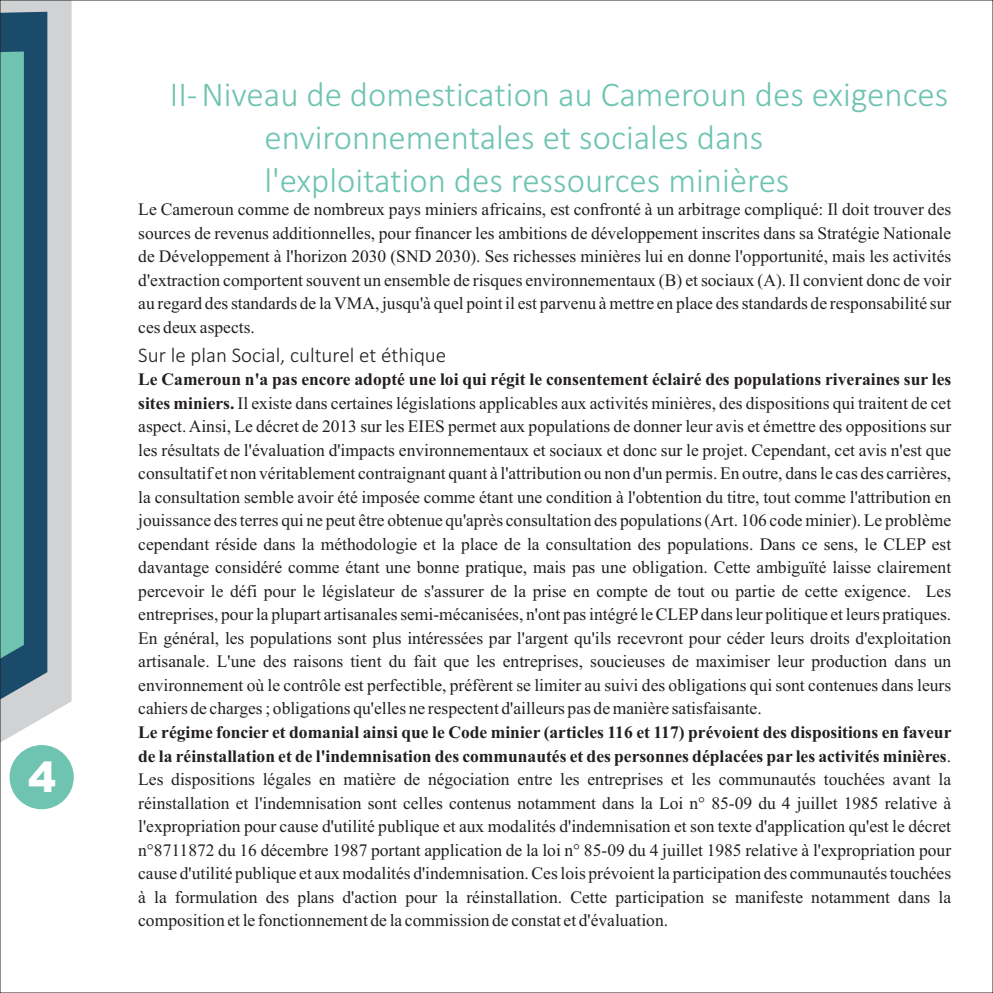
<style>
.page{position:relative;width:993px;height:993px;background:#fff}
.page>*{position:absolute;margin:0;border:0;box-sizing:border-box;transform-origin:0 0}
.t1{font:900 42px "Arial";color:#fff}
.t2{font:300 35px/42.7px "Calibri";color:#6ec4b1}
.t3{font:300 21px "Calibri";color:#231f20}
.t4{font:17.5px/23.4px "Times New Roman";color:#231f20;text-align:justify}
.s1{font-weight:700}
</style>
<div class="page">
<svg style="left:2px;top:2px;width:70px;height:808px;background:#c2ccce"></svg>
<svg style="left:2px;top:12px;width:45px;height:783px;background:#508c93"></svg>
<h1 class="t1" style="left:28px;top:762px;width:30px">4</h1>
<h2 class="t2" style="left:264px;top:76px;width:685px;text-indent:-94px">II-Niveau de domestication au Cameroun des exigences environnementales et sociales dans l'exploitation des ressources minières</h2>
<p class="t4" style="left:138px;top:199px;width:814px">Le Cameroun comme de nombreux pays miniers africains, est confronté à un arbitrage compliqué: Il doit trouver des sources de revenus additionnelles, pour financer les ambitions de développement inscrites dans sa Stratégie Nationale de Développement à l'horizon 2030 (SND 2030). Ses richesses minières lui en donne l'opportunité, mais les activités d'extraction comportent souvent un ensemble de risques environnementaux (B) et sociaux (A). Il convient donc de voir au regard des standards de la VMA, jusqu'à quel point il est parvenu à mettre en place des standards de responsabilité sur ces deux aspects.</p>
<p class="t3" style="left:138px;top:346px;width:309px">Sur le plan Social, culturel et éthique</p>
<p class="t4" style="left:138px;top:369px;width:814px"><span class="s1">Le Cameroun n'a pas encore adopté une loi qui régit le consentement éclairé des populations riveraines sur les sites miniers.</span> Il existe dans certaines législations applicables aux activités minières, des dispositions qui traitent de cet aspect. Ainsi, Le décret de 2013 sur les EIES permet aux populations de donner leur avis et émettre des oppositions sur les résultats de l'évaluation d'impacts environnementaux et sociaux et donc sur le projet. Cependant, cet avis n'est que consultatif et non véritablement contraignant quant à l'attribution ou non d'un permis. En outre, dans le cas des carrières, la consultation semble avoir été imposée comme étant une condition à l'obtention du titre, tout comme l'attribution en jouissance des terres qui ne peut être obtenue qu'après consultation des populations (Art. 106 code minier). Le problème cependant réside dans la méthodologie et la place de la consultation des populations. Dans ce sens, le CLEP est davantage considéré comme étant une bonne pratique, mais pas une obligation. Cette ambiguïté laisse clairement percevoir le défi pour le législateur de s'assurer de la prise en compte de tout ou partie de cette exigence. Les entreprises, pour la plupart artisanales semi-mécanisées, n'ont pas intégré le CLEPdans leur politique et leurs pratiques.<br>En général, les populations sont plus intéressées par l'argent qu'ils recevront pour céder leurs droits d'exploitation artisanale. L'une des raisons tient du fait que les entreprises, soucieuses de maximiser leur production dans un environnement où le contrôle est perfectible, préfèrent se limiter au suivi des obligations qui sont contenues dans leurs cahiers de charges ; obligations qu'elles ne respectent d'ailleurs pas de manière satisfaisante.</p>
<p class="t4" style="left:138px;top:721px;width:814px"><span class="s1">Le régime foncier et domanial ainsi que le Code minier (articles 116 et 117) prévoient des dispositions en faveur de la réinstallation et de l'indemnisation des communautés et des personnes déplacées par les activités minières</span>.<br>Les dispositions légales en matière de négociation entre les entreprises et les communautés touchées avant la réinstallation et l'indemnisation sont celles contenus notamment dans la Loi n° 85-09 du 4 juillet 1985 relative à l'expropriation pour cause d'utilité publique et aux modalités d'indemnisation et son texte d'application qu'est le décret n°8711872 du 16 décembre 1987 portant application de la loi n° 85-09 du 4 juillet 1985 relative à l'expropriation pour cause d'utilité publique et aux modalités d'indemnisation. Ces lois prévoient la participation des communautés touchées à la formulation des plans d'action pour la réinstallation. Cette participation se manifeste notamment dans la composition et le fonctionnement de la commission de constat et d'évaluation.</p>
</div>
